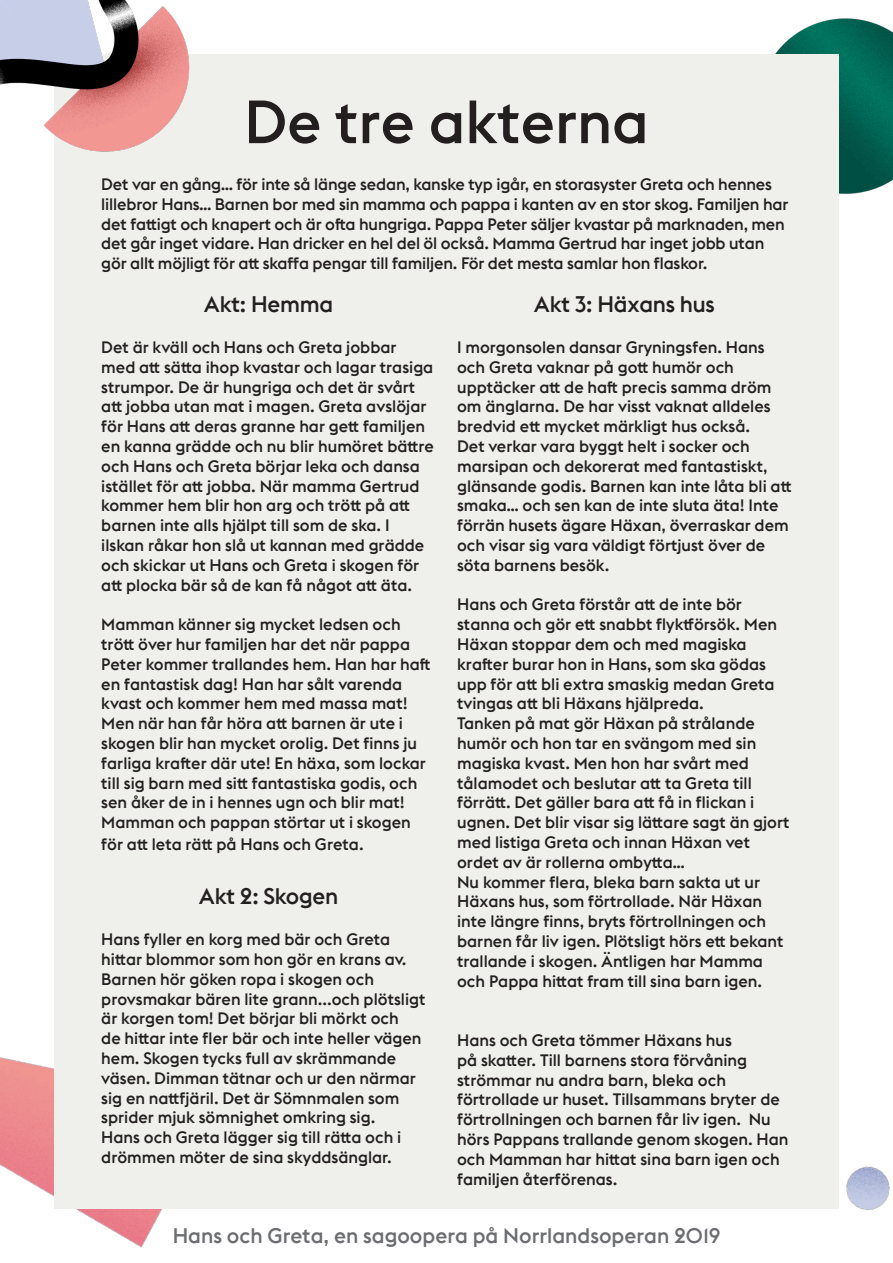
<style>
.page{position:relative;width:893px;height:1263px;background:#fff}
.page>*{position:absolute;margin:0;border:0;box-sizing:border-box;transform-origin:0 0}
.t1{font:500 60px "Euclid Flex";color:#231f20}
.t2{font:500 22.5px "Euclid Flex";letter-spacing:-.01em;color:#231f20}
.t3{font:500 21px "Euclid Flex";color:#6c6d70}
.t4{font:500 16.5px/19.8px "Euclid Flex";color:#231f20}
</style>
<div class="page">
<img style="left:775px;top:18px;width:118px;height:176px">
<img style="left:0;top:1057px;width:162px;height:191px">
<div style="left:54px;top:54px;width:785px;height:1155px;background:#eff0ec"></div>
<img style="left:846px;top:1166px;width:44px;height:45px">
<img style="left:0;top:0;width:190px;height:152px">
<h1 class="t1" style="left:244px;top:86px;width:406px">De tre akterna</h1>
<p class="t4" style="left:101px;top:174px;width:689px">Det var en gång… för inte så länge sedan, kanske typ igår, en storasyster Greta och hennes lillebror Hans… Barnen bor med sin mamma och pappa i kanten av en stor skog. Familjen har det fattigt och knapert och är ofta hungriga. Pappa Peter säljer kvastar på marknaden, men det går inget vidare. Han dricker en hel del öl också. Mamma Gertrud har inget jobb utan gör allt möjligt för att skaffa pengar till familjen. För det mesta samlar hon flaskor.</p>
<h2 class="t2" style="left:204px;top:290px;width:131px">Akt: Hemma</h2>
<p class="t4" style="left:101px;top:337px;width:334px">Det är kväll och Hans och Greta jobbar med att sätta ihop kvastar och lagar trasiga strumpor. De är hungriga och det är svårt att jobba utan mat i magen. Greta avslöjar för Hans att deras granne har gett familjen en kanna grädde och nu blir humöret bättre och Hans och Greta börjar leka och dansa istället för att jobba. När mamma Gertrud kommer hem blir hon arg och trött på att barnen inte alls hjälpt till som de ska. I ilskan råkar hon slå ut kannan med grädde och skickar ut Hans och Greta i skogen för att plocka bär så de kan få något att äta.</p>
<p class="t4" style="left:101px;top:614px;width:331px">Mamman känner sig mycket ledsen och trött över hur familjen har det när pappa Peter kommer trallandes hem. Han har haft en fantastisk dag! Han har sålt varenda kvast och kommer hem med massa mat!<br>Men när han får höra att barnen är ute i skogen blir han mycket orolig. Det finns ju farliga krafter där ute! En häxa, som lockar till sig barn med sitt fantastiska godis, och sen åker de in i hennes ugn och blir mat!<br>Mamman och pappan störtar ut i skogen</p>
<p class="t4" style="left:101px;top:834px;width:264px">för att leta rätt på Hans och Greta.</p>
<h2 class="t2" style="left:199px;top:882px;width:141px">Akt 2: Skogen</h2>
<p class="t4" style="left:101px;top:929px;width:326px">Hans fyller en korg med bär och Greta hittar blommor som hon gör en krans av.<br>Barnen hör göken ropa i skogen och provsmakar bären lite grann...och plötsligt är korgen tom! Det börjar bli mörkt och<br>de hittar inte fler bär och inte heller vägen hem. Skogen tycks full av skrämmande väsen. Dimman tätnar och ur den närmar sig en nattfjäril. Det är Sömnmalen som sprider mjuk sömnighet omkring sig.<br>Hans och Greta lägger sig till rätta och i drömmen möter de sina skyddsänglar.</p>
<h2 class="t2" style="left:534px;top:290px;width:183px">Akt 3: Häxans hus</h2>
<p class="t4" style="left:457px;top:337px;width:336px">I morgonsolen dansar Gryningsfen. Hans och Greta vaknar på gott humör och upptäcker att de haft precis samma dröm om änglarna. De har visst vaknat alldeles bredvid ett mycket märkligt hus också.<br>Det verkar vara byggt helt i socker och marsipan och dekorerat med fantastiskt, glänsande godis. Barnen kan inte låta bli att smaka… och sen kan de inte sluta äta! Inte förrän husets ägare Häxan, överraskar dem och visar sig vara väldigt förtjust över de söta barnens besök.</p>
<p class="t4" style="left:457px;top:595px;width:334px">Hans och Greta förstår att de inte bör stanna och gör ett snabbt flyktförsök. Men Häxan stoppar dem och med magiska krafter burar hon in Hans, som ska gödas upp för att bli extra smaskig medan Greta tvingas att bli Häxans hjälpreda.<br>Tanken på mat gör Häxan på strålande humör och hon tar en svängom med sin magiska kvast. Men hon har svårt med tålamodet och beslutar att ta Greta till förrätt. Det gäller bara att få in flickan i ugnen. Det blir visar sig lättare sagt än gjort med listiga Greta och innan Häxan vet ordet av är rollerna ombytta…<br>Nu kommer flera, bleka barn sakta ut ur Häxans hus, som förtrollade. När Häxan inte längre finns, bryts förtrollningen och barnen får liv igen. Plötsligt hörs ett bekant trallande i skogen. Äntligen har Mamma och Pappa hittat fram till sina barn igen.</p>
<p class="t4" style="left:457px;top:1030px;width:333px">Hans och Greta tömmer Häxans hus<br>på skatter. Till barnens stora förvåning strömmar nu andra barn, bleka och förtrollade ur huset. Tillsammans bryter de förtrollningen och barnen får liv igen. Nu hörs Pappans trallande genom skogen. Han och Mamman har hittat sina barn igen och familjen återförenas.</p>
<p class="t3" style="left:173px;top:1222px;width:549px">Hans och Greta, en sagoopera på Norrlandsoperan 2019</p>
</div>
